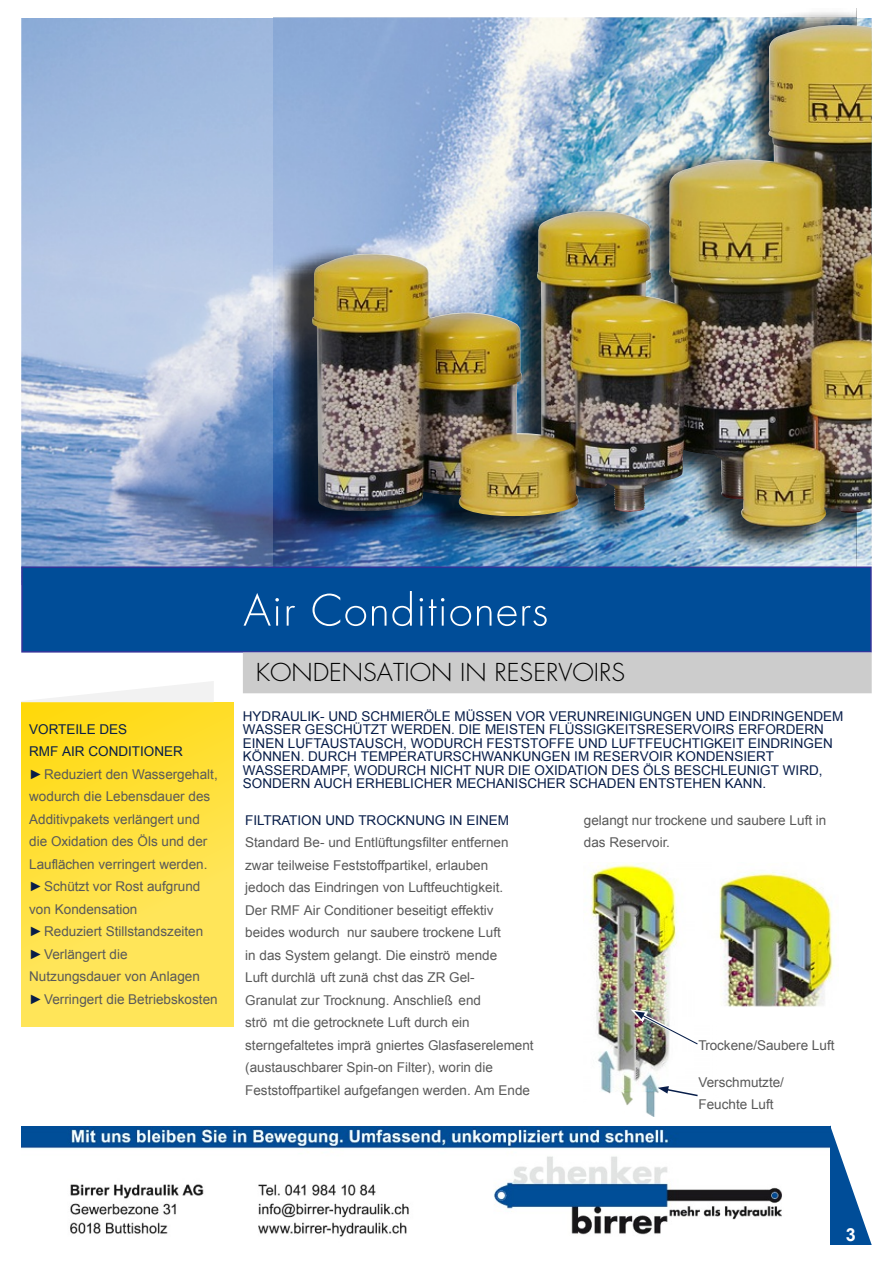
<style>
.page{position:relative;width:893px;height:1263px;background:#fff}
.page>*{position:absolute;margin:0;border:0;box-sizing:border-box;transform-origin:0 0}
.t1{font:300 24px "Futura";color:#000;scale:1.05 1}
.t2{font:700 18px "Arial";color:#fff}
.t3{font:13.5px/22.5px "Arial";color:#595959}
.t4{font:13.5px/13.5px "Arial";color:#071d49}
.s1{color:#071d49}
</style>
<div class="page">
<img style="left:22px;top:18px;width:850px;height:499px">
<img style="left:274px;top:12px;width:582px;height:505px">
<img style="left:311px;top:25px;width:561px;height:492px">
<svg style="left:21px;top:702px;width:212px;height:324px;background:#fee141"></svg>
<img style="left:21px;top:517px;width:851px;height:49px">
<svg style="left:22px;top:681px;width:192px;height:21px"></svg>
<img style="left:590px;top:863px;width:246px;height:253px">
<img style="left:630px;top:1009px;width:69px;height:37px">
<svg style="left:658px;top:1086px;width:41px;height:11px"></svg>
<div style="left:21px;top:566px;width:851px;height:86px;background:#004d98;border:2px solid #339"></div>
<div style="left:243px;top:652px;width:629px;height:41px;background:#ccc;border:2px solid #ccc"></div>
<svg style="left:244px;top:593px;width:35px;height:33px"></svg>
<svg style="left:287px;top:606px;width:8px;height:20px"></svg>
<svg style="left:312px;top:593px;width:54px;height:33px"></svg>
<svg style="left:372px;top:591px;width:40px;height:35px"></svg>
<svg style="left:420px;top:598px;width:3px;height:28px"></svg>
<svg style="left:429px;top:598px;width:15px;height:28px"></svg>
<svg style="left:450px;top:606px;width:21px;height:20px"></svg>
<svg style="left:477px;top:606px;width:70px;height:20px"></svg>
<img style="left:21px;top:1126px;width:809px;height:111px">
<svg style="left:830px;top:1125px;width:42px;height:120px"></svg>
<p class="t3" style="left:29px;top:719px;width:190px"><span class="s1">VORTEILE DES<br>RMF AIR CONDITIONER ►</span>Reduziert den Wassergehalt, wodurch die Lebensdauer des<br>Additivpakets verlängert und die Oxidation des Öls und der<br>Lauflächen verringert werden. <span class="s1">►</span>Schützt vor Rost aufgrund von Kondensation<br><span class="s1">►</span>Reduziert Stillstandszeiten <span class="s1">►</span>Verlängert die<br>Nutzungsdauer von Anlagen <span class="s1">►</span>Verringert die Betriebskosten</p>
<h1 class="t1" style="left:256px;top:658px;width:353px">KONDENSATION IN RESERVOIRS</h1>
<p class="t4" style="left:243px;top:710px;width:602px">HYDRAULIK- UND SCHMIERÖLE MÜSSEN VOR VERUNREINIGUNGEN UND EINDRINGENDEM WASSER GESCHÜTZT WERDEN. DIE MEISTEN FLÜSSIGKEITSRESERVOIRS ERFORDERN EINEN LUFTAUSTAUSCH, WODURCH FESTSTOFFE UND LUFTFEUCHTIGKEIT EINDRINGEN KÖNNEN. DURCH TEMPERATURSCHWANKUNGEN IM RESERVOIR KONDENSIERT WASSERDAMPF, WODURCH NICHT NUR DIE OXIDATION DES ÖLS BESCHLEUNIGT WIRD, SONDERN AUCH ERHEBLICHER MECHANISCHER SCHADEN ENTSTEHEN KANN.</p>
<p class="t4" style="left:245px;top:814px;width:265px">FILTRATION UND TROCKNUNG IN EINEM</p>
<p class="t3" style="left:245px;top:832px;width:290px">Standard Be- und Entlüftungsfilter entfernen zwar teilweise Feststoffpartikel, erlauben<br>jedoch das Eindringen von Luftfeuchtigkeit.<br>Der RMF Air Conditioner beseitigt effektiv beides wodurch nur saubere trockene Luft<br>in das System gelangt. Die einströ mende<br>Luft durchlä uft zunä chst das ZR Gel-<br>Granulat zur Trocknung. Anschließ end<br>strö mt die getrocknete Luft durch ein sterngefaltetes imprä gniertes Glasfaserelement (austauschbarer Spin-on Filter), worin die Feststoffpartikel aufgefangen werden. Am Ende</p>
<p class="t3" style="left:584px;top:810px;width:244px">gelangt nur trockene und saubere Luft in das Reservoir.</p>
<p class="t3" style="left:698px;top:1035px;width:138px">Trockene/Saubere Luft</p>
<p class="t3" style="left:698px;top:1072px;width:87px">Verschmutzte/<br>Feuchte Luft</p>
<h2 class="t2" style="left:846px;top:1227px;width:12px">3</h2>
</div>
